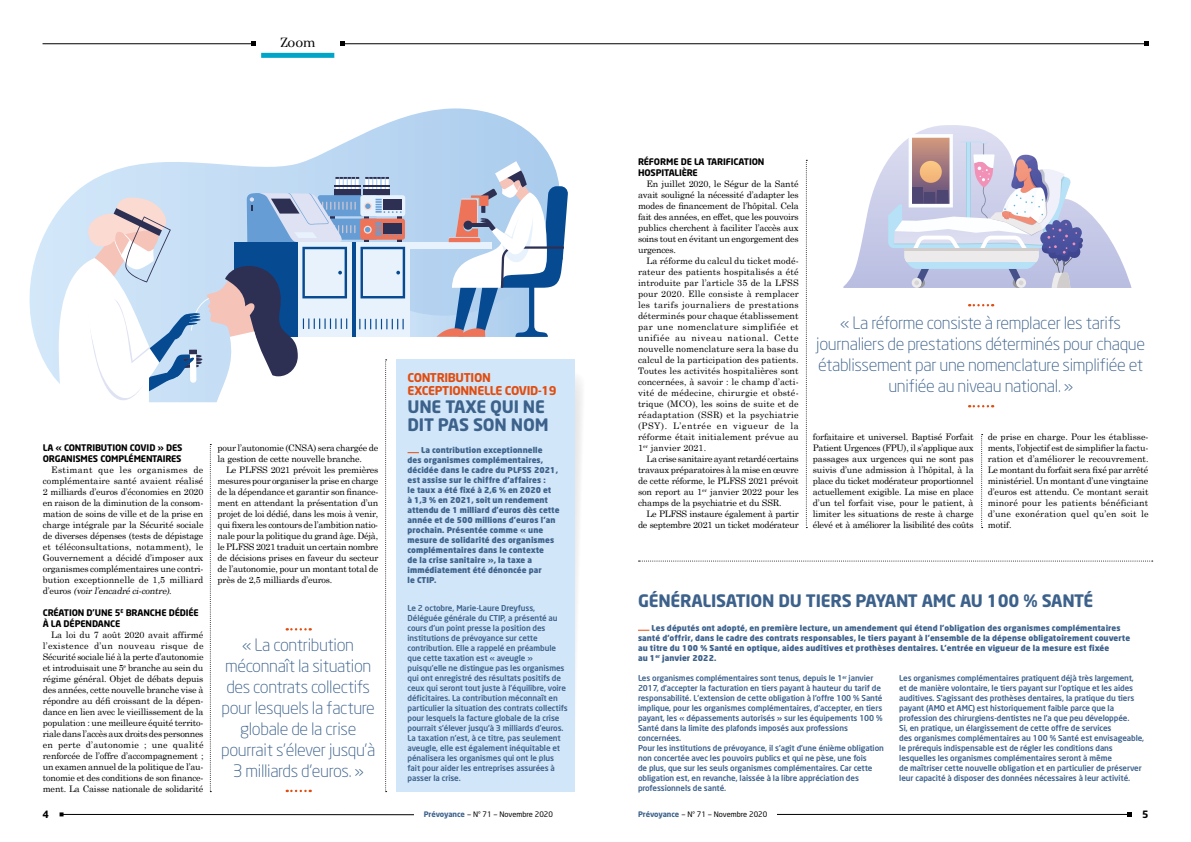
<style>
.page{position:relative;width:1191px;height:842px;background:#fff}
.page>*{position:absolute;margin:0;border:0;box-sizing:border-box;transform-origin:0 0}
.t1{font:300 17px/21px "Neo Sans";letter-spacing:-.02em;color:#3c618b;text-align:center}
.t2{font:700 17px/18px "Neo Sans";letter-spacing:-.015em;color:#3c618b}
.t3{font:14px "Otama";color:#000}
.t4{font:700 12px/13px "Neo Sans";letter-spacing:-.025em;color:#e14d11}
.t5{font:700 10px "Neo Sans";color:#000}
.t6{font:9px/11px "Century Schoolbook";letter-spacing:-.02em;color:#000;text-align:justify}
.t7{font:700 9px/11px "Neo Sans";letter-spacing:-.015em;color:#000}
.t8{font:500 8px/10px "Neo Sans";letter-spacing:-.01em;color:#3c618b}
.t9{font:900 8px/10px "Neo Sans";letter-spacing:.01em;color:#3c618b}
.t10{font:7.5px "Neo Sans";color:#000}
.s1{font-style:italic}
.s2{font-weight:700;color:#3c618b}
</style>
<div class="page">
<hr style="left:744px;top:814px;width:385px;height:1px;background:#000">
<svg style="left:1127px;top:812px;width:4px;height:4px"></svg>
<svg style="left:60px;top:812px;width:354px;height:4px"></svg>
<div style="left:638px;top:811px;width:138px;height:6px;background:#fff"></div>
<svg style="left:574px;top:371px;width:8px;height:421px"></svg>
<div style="left:396px;top:359px;width:178px;height:433px;background:#d1e6f8"></div>
<svg style="left:806px;top:160px;width:1px;height:368px"></svg>
<svg style="left:638px;top:561px;width:514px;height:1px"></svg>
<svg style="left:981px;top:434px;width:1px;height:94px"></svg>
<hr style="left:43px;top:44px;width:210px;height:1px;background:#000">
<svg style="left:251px;top:42px;width:4px;height:4px"></svg>
<hr style="left:342px;top:44px;width:804px;height:1px;background:#000">
<svg style="left:340px;top:42px;width:4px;height:4px"></svg>
<svg style="left:1144px;top:42px;width:4px;height:4px"></svg>
<div style="left:261px;top:53px;width:73px;height:5px;background:#00a5c8"></div>
<svg style="left:29px;top:108px;width:523px;height:253px"></svg>
<div style="left:409px;top:242px;width:82px;height:7px;background:#e7f2fc"></div>
<svg style="left:436px;top:161px;width:132px;height:177px"></svg>
<svg style="left:44px;top:177px;width:375px;height:615px"></svg>
<svg style="left:843px;top:125px;width:288px;height:163px"></svg>
<svg style="left:888px;top:134px;width:196px;height:154px"></svg>
<svg style="left:969px;top:304px;width:24px;height:2px"></svg>
<svg style="left:969px;top:405px;width:24px;height:2px"></svg>
<h2 class="t3" style="left:280px;top:34px;width:37px">Zoom</h2>
<p class="t7" style="left:43px;top:442px;width:141px">LA « CONTRIBUTION COVID » DES<br>ORGANISMES COMPLÉMENTAIRES</p>
<p class="t6" style="left:43px;top:464px;width:162px;text-indent:9px">Estimant que les organismes de complémentaire santé avaient réalisé 2 milliards d’euros d’économies en 2020 en raison de la diminution de la consom&shy;mation de soins de ville et de la prise en charge intégrale par la Sécurité sociale de diverses dépenses (tests de dépistage et téléconsultations, notamment), le Gouvernement a décidé d’imposer aux organismes complémentaires une contri&shy;bution exceptionnelle de 1,5 milliard d ’ e u r o s <span class="s1">(voirl’encadré ci-contre)</span> .</p>
<p class="t7" style="left:43px;top:607px;width:158px">CRÉATION D’UNE 5<sup>E</sup> BRANCHE DÉDIÉE<br>À LA DÉPENDANCE</p>
<p class="t6" style="left:43px;top:629px;width:162px;text-indent:9px">La loi du 7 août 2020 avait affirmé l’existence d’un nouveau risque de Sécurité sociale lié à la perte d’autonomie et introduisait une 5<sup>e</sup> branche au sein du régime général. Objet de débats depuis des années, cette nouvelle branche vise à répondre au défi croissant de la dépen&shy;dance en lien avec le vieillissement de la population : une meilleure équité territo&shy;riale dans l’accès aux droits des personnes en perte d’autonomie ; une qualité renforcée de l’offre d’accompagnement ; un examen annuel de la politique de l’au&shy;tonomie et des conditions de son finance&shy;ment. La Caisse nationale de solidarité</p>
<p class="t6" style="left:218px;top:442px;width:162px">pour l’autonomie (CNSA) sera chargée de la gestion de cette nouvelle branche.</p>
<p class="t6" style="left:218px;top:464px;width:162px;text-indent:9px">Le PLFSS 2021 prévoit les premières mesures pour organiser la prise en charge de la dépendance et garantir son finance&shy;ment en attendant la présentation d’un projet de loi dédié, dans les mois à venir, qui fixera les contours de l’ambition natio&shy;nale pour la politique du grand âge. Déjà, le PLFSS 2021 traduit un certain nombre de décisions prises en faveur du secteur de l’autonomie, pour un montant total de près de 2,5 milliards d’euros.</p>
<h1 class="t1" style="left:221px;top:634px;width:156px">« La contribution méconnaît la situation des contrats collectifs pour lesquels la facture globale de la crise pourrait s’élever jusqu’à<br>3 milliards d’euros. »</h1>
<h3 class="t4" style="left:407px;top:370px;width:150px">CONTRIBUTION<br>EXCEPTIONNELLE COVID-19</h3>
<h1 class="t2" style="left:407px;top:397px;width:142px">UNE TAXE QUI NE<br>DIT PAS SON NOM</h1>
<p class="t9" style="left:407px;top:445px;width:153px;text-indent:14px">La contribution exceptionnelle<br>des organismes complémentaires, décidée dans le cadre du PLFSS 2021, est assise sur le chiffre d’affaires :<br>le taux a été fixé à 2,6 % en 2020 et<br>à 1,3 % en 2021, soit un rendement attendu de 1 milliard d’euros dès cette année et de 500 millions d’euros l’an prochain. Présentée comme « une mesure de solidarité des organismes complémentaires dans le contexte<br>de la crise sanitaire », la taxe a immédiatement été dénoncée par<br>le CTIP.</p>
<p class="t8" style="left:407px;top:603px;width:162px">Le 2 octobre, Marie-Laure Dreyfuss, Déléguée générale du CTIP, a présenté au cours d’un point presse la position des institutions de prévoyance sur cette contribution. Elle a rappelé en préambule que cette taxation est « aveugle » puisqu’elle ne distingue pas les organismes qui ont enregistré des résultats positifs de ceux qui seront tout juste à l’équilibre, voire déficitaires. La contribution méconnaît en particulier la situation des contrats collectifs pour lesquels la facture globale de la crise pourrait s’élever jusqu’à 3 milliards d’euros.<br>La taxation n’est, à ce titre, pas seulement aveugle, elle est également inéquitable et pénalisera les organismes qui ont le plus fait pour aider les entreprises assurées à passer la crise.</p>
<p class="t7" style="left:638px;top:156px;width:128px">RÉFORME DE LA TARIFICATION<br>HOSPITALIÈRE</p>
<p class="t6" style="left:638px;top:178px;width:162px;text-indent:9px">En juillet 2020, le Ségur de la Santé avait souligné la nécessité d’adapter les modes de financement de l’hôpital. Cela fait des années, en effet, que les pouvoirs publics cherchent à faciliter l’accès aux soins tout en évitant un engorgement des urgences.</p>
<p class="t6" style="left:638px;top:255px;width:162px;text-indent:9px">La réforme du calcul du ticket modé&shy;rateur des patients hospitalisés a été introduite par l’article 35 de la LFSS pour 2020. Elle consiste à remplacer les tarifs journaliers de prestations déterminés pour chaque établissement par une nomenclature simplifiée et unifiée au niveau national. Cette nouvelle nomenclature sera la base du calcul de la participation des patients.<br>Toutes les activités hospitalières sont concernées, à savoir : le champ d’acti&shy;vité de médecine, chirurgie et obsté&shy;trique (MCO), les soins de suite et de réadaptation (SSR) et la psychiatrie (PSY). L’entrée en vigueur de la réforme était initialement prévue au 1<sup>er</sup> janvier 2021.</p>
<p class="t6" style="left:638px;top:453px;width:162px;text-indent:9px">La crise sanitaire ayant retardé certains travaux préparatoires à la mise en œuvre de cette réforme, le PLFSS 2021 prévoit son report au 1<sup>er</sup> janvier 2022 pour les champs de la psychiatrie et du SSR.</p>
<p class="t6" style="left:638px;top:508px;width:162px;text-align:right">Le PLFSS instaure également à partir de septembre 2021 un ticket modérateur</p>
<h1 class="t1" style="left:816px;top:312px;width:330px">« La réforme consiste à remplacer les tarifs journaliers de prestations déterminés pour chaque établissement par une nomenclature simplifiée et unifiée au niveau national. »</h1>
<p class="t6" style="left:813px;top:431px;width:162px">forfaitaire et universel. Baptisé Forfait Patient Urgences (FPU), il s’applique aux passages aux urgences qui ne sont pas suivis d’une admission à l’hôpital, à la place du ticket modérateur proportionnel actuellement exigible. La mise en place d’un tel forfait vise, pour le patient, à limiter les situations de reste à charge élevé et à améliorer la lisibilité des coûts</p>
<p class="t6" style="left:987px;top:431px;width:162px">de prise en charge. Pour les établisse&shy;ments, l’objectif est de simplifier la factu&shy;ration et d’améliorer le recouvrement.<br>Le montant du forfait sera fixé par arrêté ministériel. Un montant d’une vingtaine d’euros est attendu. Ce montant serait minoré pour les patients bénéficiant d’une exonération quel qu’en soit le motif.</p>
<h1 class="t2" style="left:638px;top:592px;width:457px">GÉNÉRALISATION DU TIERS PAYANT AMC AU 100 % SANTÉ</h1>
<p class="t9" style="left:638px;top:622px;width:493px;text-indent:14px">Les députés ont adopté, en première lecture, un amendement qui étend l’obligation des organismes complémentaires santé d’offrir, dans le cadre des contrats responsables, le tiers payant à l’ensemble de la dépense obligatoirement couverte au titre du 100 % Santé en optique, aides auditives et prothèses dentaires. L’entrée en vigueur de la mesure est fixée<br>au 1<sup>er</sup> janvier 2022.</p>
<p class="t8" style="left:638px;top:673px;width:247px">Les organismes complémentaires sont tenus, depuis le 1<sup>er</sup> janvier 2017, d’accepter la facturation en tiers payant à hauteur du tarif de responsabilité. L’extension de cette obligation à l’offre 100 % Santé implique, pour les organismes complémentaires, d’accepter, en tiers payant, les « dépassements autorisés » sur les équipements 100 % Santé dans la limite des plafonds imposés aux professions concernées.<br>Pour les institutions de prévoyance, il s’agit d’une énième obligation non concertée avec les pouvoirs publics et qui ne pèse, une fois<br>de plus, que sur les seuls organismes complémentaires. Car cette obligation est, en revanche, laissée à la libre appréciation des professionnels de santé.</p>
<p class="t8" style="left:899px;top:673px;width:247px">Les organismes complémentaires pratiquent déjà très largement,<br>et de manière volontaire, le tiers payant sur l’optique et les aides auditives. S’agissant des prothèses dentaires, la pratique du tiers payant (AMO et AMC) est historiquement faible parce que la profession des chirurgiens-dentistes ne l’a que peu développée.<br>Si, en pratique, un élargissement de cette offre de services<br>des organismes complémentaires au 100 % Santé est envisageable, le prérequis indispensable est de régler les conditions dans lesquelles les organismes complémentaires seront à même<br>de maîtriser cette nouvelle obligation et en particulier de préserver leur capacité à disposer des données nécessaires à leur activité.</p>
<p class="t5" style="left:43px;top:808px;width:8px">4</p>
<p class="t10" style="left:424px;top:810px;width:131px"><span class="s2">Prévoyance</span> — N° 71 — Novembre 2020</p>
<p class="t10" style="left:638px;top:810px;width:131px"><span class="s2">Prévoyance</span> — N° 71 — Novembre 2020</p>
<p class="t5" style="left:1142px;top:808px;width:8px">5</p>
</div>
